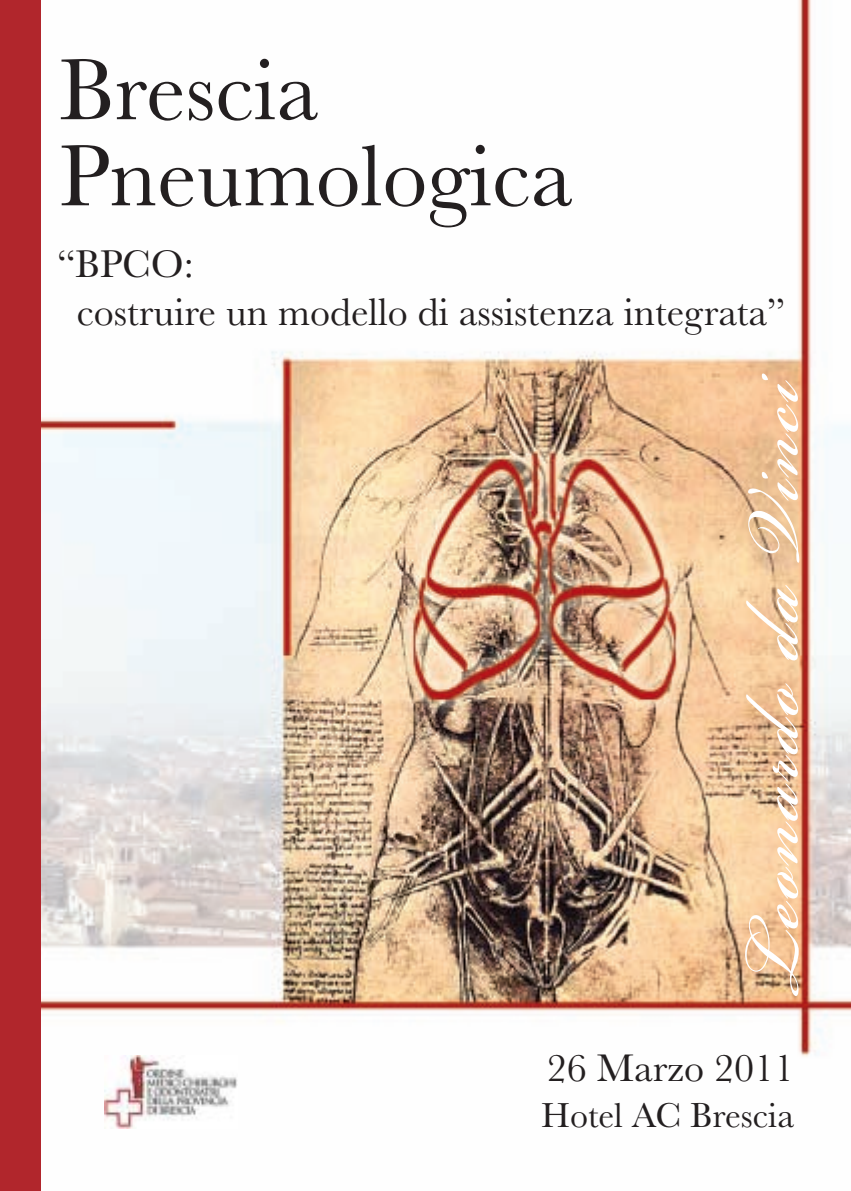
<style>
.page{position:relative;width:851px;height:1191px;background:#fff}
.page>*{position:absolute;margin:0;border:0;box-sizing:border-box;transform-origin:0 0}
.t1{font:116px "Bickham Script Pro";color:#fff}
.t2{font:90px/86px "Baskerville";color:#231f20}
.t3{font:40px/48px "Baskerville";color:#231f20}
.t4{font:36px "Baskerville";color:#231f20}
</style>
<div class="page">
<img style="left:41px;top:0;width:809px;height:1129px">
<div style="left:0;top:0;width:41px;height:1191px;background:#b1262c"></div>
<img style="left:105px;top:1056px;width:132px;height:72px">
<h2 class="t2" style="left:59px;top:45px;width:515px">Brescia<br>Pneumologica</h2>
<p class="t3" style="left:77px;top:239px;width:710px;text-indent:-20px">“BPCO:<br>costruire un modello di assistenza integrata”</p>
<h1 class="t1" style="left:689px;top:1001px;width:631px;rotate:-90deg">Leonardo da Vinci</h1>
<p class="t3" style="left:547px;top:1043px;width:249px">26 Marzo 2011</p>
<p class="t4" style="left:541px;top:1093px;width:254px">Hotel AC Brescia</p>
</div>
